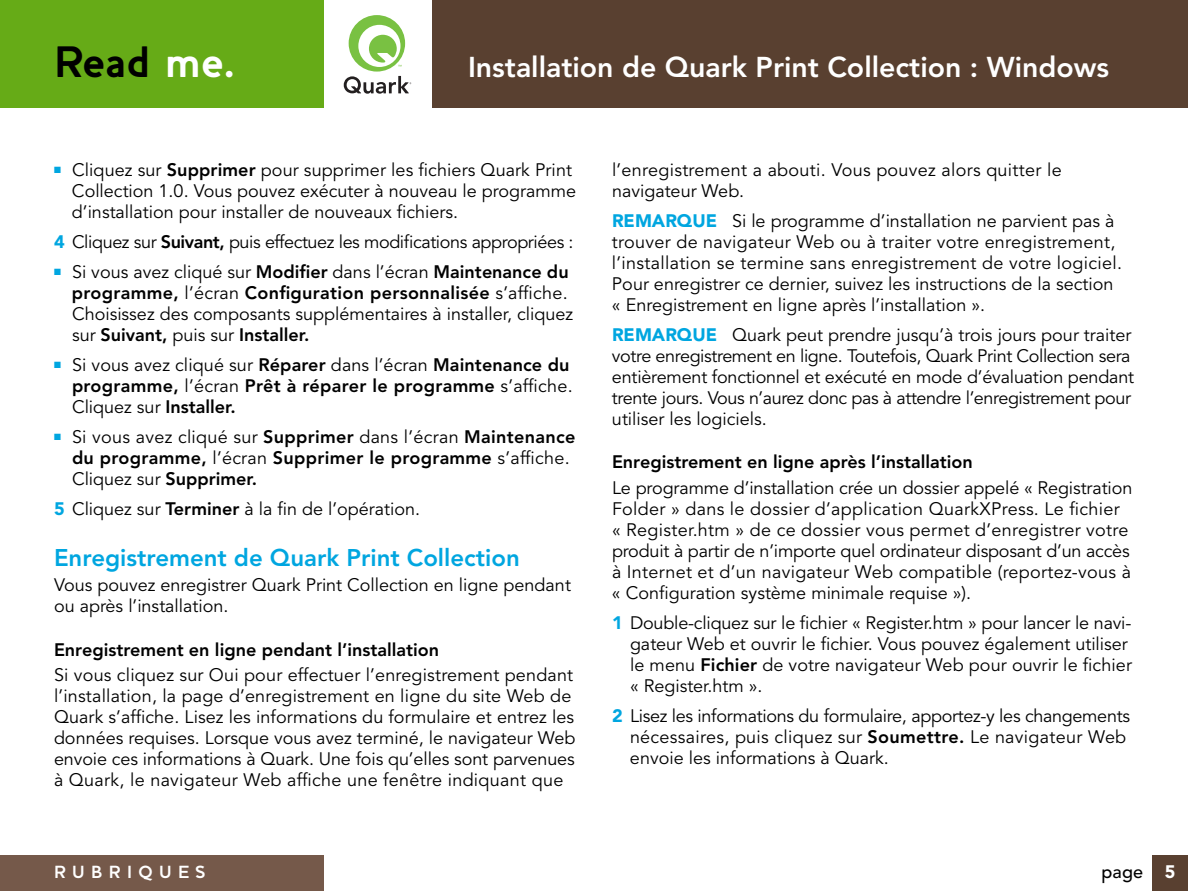
<style>
.page{position:relative;width:1188px;height:891px;background:#fff}
.page>*{position:absolute;margin:0;border:0;box-sizing:border-box;transform-origin:0 0}
.t1{font:700 45px "Houschka";letter-spacing:-.005em;color:#000}
.t2{font:800 28.5px "Avenir LT Std";color:#fff}
.t3{font:800 24px "Avenir LT Std";color:#00a6e0}
.t4{font:18px/21px "Avenir LT Std";color:#000}
.t5{font:18px/21px "Avenir LT Std";letter-spacing:-.02em;color:#000}
.t6{font:800 18px/21px "Avenir LT Std";letter-spacing:.02em;color:#000}
.t7{font:800 18px "Avenir LT Std";color:#000}
.t8{font:700 18px "Houschka";letter-spacing:.36em;color:#fff}
.t9{font:500 18px "Avenir LT Std";color:#000}
.s1{color:#fff}
.s2{font-weight:800}
.s3{font-weight:900;color:#00a6e0}
.s4{font-weight:400}
.s5{font-weight:900;color:#fff}
</style>
<div class="page">
<div style="left:1152px;top:855px;width:36px;height:36px;background:#594030"></div>
<svg style="left:344px;top:15px;width:67px;height:79px"></svg>
<div style="left:432px;top:0;width:756px;height:108px;background:#594030"></div>
<div style="left:0;top:855px;width:324px;height:36px;background:#75594a"></div>
<div style="left:0;top:0;width:324px;height:108px;background:#66ab17"></div>
<h1 class="t1" style="left:54px;top:47px;width:182px">Read <span class="s1">me.</span></h1>
<h2 class="t2" style="left:468px;top:56px;width:643px">Installation de Quark Print Collection : Windows</h2>
<p class="t4" style="left:72px;top:160px;width:506px;text-indent:-18px"><sup>■</sup> Cliquez sur <span class="s2">Supprimer</span> pour supprimer les fichiers Quark Print<br>Collection 1.0. Vous pouvez exécuter à nouveau le programme d’installation pour installer de nouveaux fichiers.</p>
<p class="t5" style="left:54px;top:232px;width:521px"><span class="s3">4</span> Cliquez sur <span class="s2">Suivant,</span> puis effectuez les modifications appropriées :</p>
<p class="t4" style="left:72px;top:262px;width:503px;text-indent:-18px"><sup>■</sup> Si vous avez cliqué sur <span class="s2">Modifier</span> dans l’écran <span class="s2">Maintenance du programme,</span> l’écran <span class="s2">Configuration personnalisée</span> s’affiche.<br>Choisissez des composants supplémentaires à installer, cliquez sur <span class="s2">Suivant,</span> puis sur <span class="s2">Installer.</span></p>
<p class="t6" style="left:72px;top:355px;width:502px;text-indent:-18px"><sup>■</sup> <span class="s4">Si vous avez cliqué sur</span> Réparer <span class="s4">dans l’écran</span> Maintenance du programme, <span class="s4">l’écran</span> Prêt à réparer le programme <span class="s4">s’affiche.<br>Cliquez sur</span> Installer.</p>
<p class="t6" style="left:72px;top:427px;width:505px;text-indent:-18px"><sup>■</sup> <span class="s4">Si vous avez cliqué sur</span> Supprimer <span class="s4">dans l’écran</span> Maintenance du programme, <span class="s4">l’écran</span> Supprimer le programme <span class="s4">s’affiche.<br>Cliquez sur</span> Supprimer.</p>
<p class="t4" style="left:54px;top:499px;width:368px"><span class="s3">5</span> Cliquez sur <span class="s2">Terminer</span> à la fin de l’opération.</p>
<h3 class="t3" style="left:54px;top:547px;width:467px">Enregistrement de Quark Print Collection</h3>
<p class="t4" style="left:54px;top:576px;width:518px">Vous pouvez enregistrer Quark Print Collection en ligne pendant ou après l’installation.</p>
<p class="t7" style="left:54px;top:642px;width:387px">Enregistrement en ligne pendant l’installation</p>
<p class="t4" style="left:54px;top:666px;width:523px">Si vous cliquez sur Oui pour effectuer l’enregistrement pendant l’installation, la page d’enregistrement en ligne du site Web de Quark s’affiche. Lisez les informations du formulaire et entrez les données requises. Lorsque vous avez terminé, le navigateur Web envoie ces informations à Quark. Une fois qu’elles sont parvenues à Quark, le navigateur Web affiche une fenêtre indiquant que</p>
<p class="t4" style="left:612px;top:160px;width:451px">l’enregistrement a abouti. Vous pouvez alors quitter le navigateur Web.</p>
<p class="t4" style="left:612px;top:211px;width:512px"><span class="s3">REMARQUE</span> Si le programme d’installation ne parvient pas à trouver de navigateur Web ou à traiter votre enregistrement, l’installation se termine sans enregistrement de votre logiciel.<br>Pour enregistrer ce dernier, suivez les instructions de la section « Enregistrement en ligne après l’installation ».</p>
<p class="t5" style="left:612px;top:325px;width:524px"><span class="s3">REMARQUE</span> Quark peut prendre jusqu’à trois jours pour traiter votre enregistrement en ligne. Toutefois, Quark Print Collection sera entièrement fonctionnel et exécuté en mode d’évaluation pendant trente jours. Vous n’aurez donc pas à attendre l’enregistrement pour utiliser les logiciels.</p>
<p class="t7" style="left:612px;top:454px;width:362px">Enregistrement en ligne après l’installation</p>
<p class="t4" style="left:612px;top:478px;width:522px">Le programme d’installation crée un dossier appelé « Registration Folder » dans le dossier d’application QuarkXPress. Le fichier « Register.htm » de ce dossier vous permet d’enregistrer votre produit à partir de n’importe quel ordinateur disposant d’un accès à Internet et d’un navigateur Web compatible (reportez-vous à « Configuration système minimale requise »).</p>
<p class="t4" style="left:630px;top:613px;width:503px;text-indent:-18px"><span class="s3">1</span> Double-cliquez sur le fichier « Register.htm » pour lancer le navi&shy;gateur Web et ouvrir le fichier. Vous pouvez également utiliser le menu <span class="s2">Fichier</span> de votre navigateur Web pour ouvrir le fichier « Register.htm ».</p>
<p class="t4" style="left:630px;top:706px;width:502px;text-indent:-18px"><span class="s3">2</span> Lisez les informations du formulaire, apportez-y les changements nécessaires, puis cliquez sur <span class="s2">Soumettre.</span> Le navigateur Web envoie les informations à Quark.</p>
<p class="t8" style="left:54px;top:865px;width:153px">RUBRIQUES</p>
<p class="t9" style="left:1102px;top:865px;width:75px">page <span class="s5">5</span></p>
</div>
